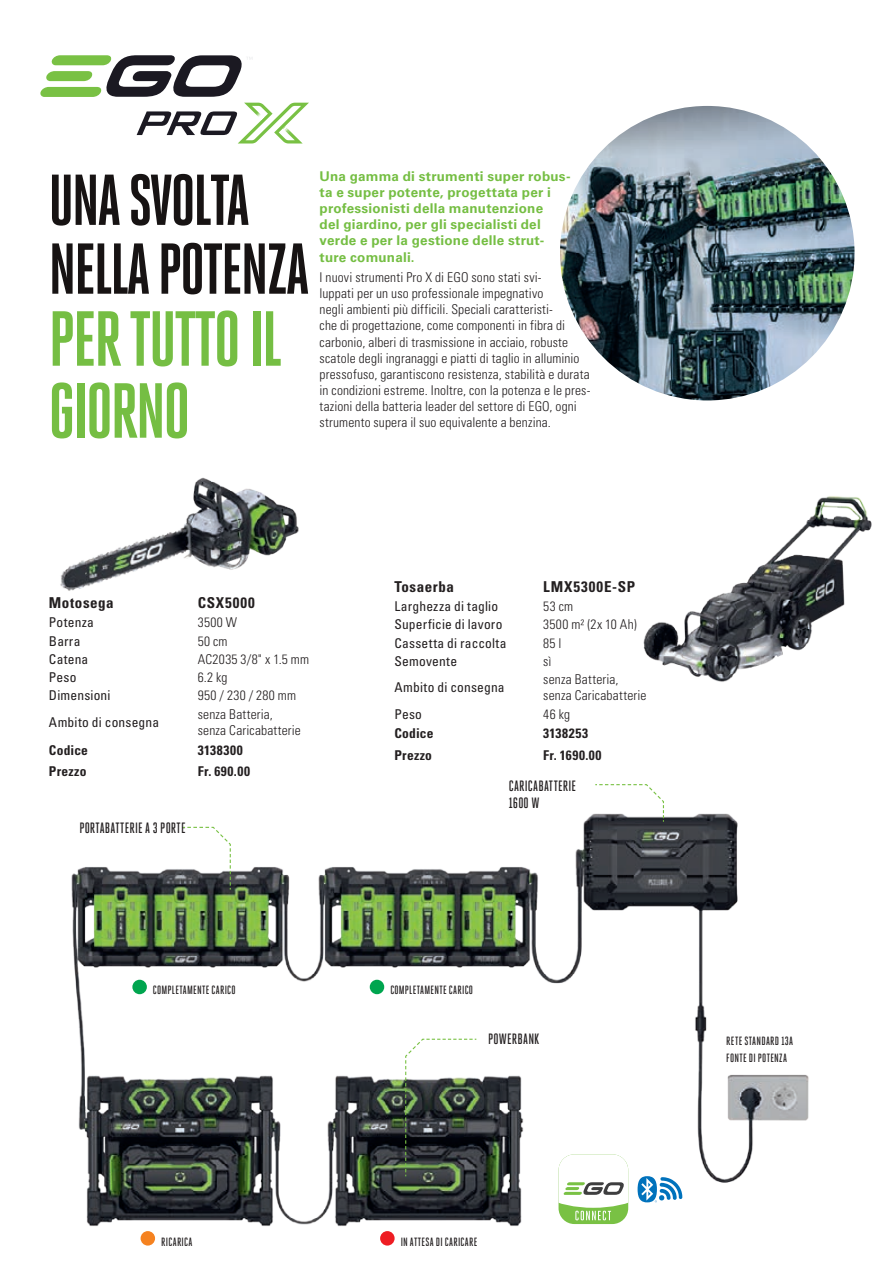
<style>
.page{position:relative;width:893px;height:1263px;background:#fff}
.page>*{position:absolute;margin:0;border:0;box-sizing:border-box;transform-origin:0 0}
.t1{font:700 77.85px/72px "Heroic Condensed";letter-spacing:-.035em;color:#75be43}
.t2{font:700 71.85px/68.8px "Heroic Condensed";letter-spacing:-.035em;color:#171313}
.t3{font:500 15px/17.2px "Heroic Condensed";letter-spacing:.015em;color:#231f20}
.t4{font:700 condensed 15px "Univers LT Std";letter-spacing:.045em;color:#231f20}
.t5{font:700 condensed 15px "Univers LT Std";letter-spacing:.065em;color:#231f20}
.t6{font:300 condensed 13.5px/16.2px "Univers LT Std";letter-spacing:.01em;color:#231f20}
.t7{font:700 13.5px/16.2px "Univers LT Std";letter-spacing:.015em;color:#75be43}
.t8{font:condensed 13.5px "Univers LT Pro";letter-spacing:.015em;color:#231f20}
.t9{font:700 condensed 13.5px "Univers LT Std";letter-spacing:.025em;color:#231f20}
.t10{font:700 condensed 13.5px "Univers LT Std";letter-spacing:.045em;color:#231f20}
.t11{font:300 condensed 13.5px "Univers LT Std";letter-spacing:.03em;color:#231f20}
.t12{font:500 12px/17.2px "Heroic Condensed";letter-spacing:.025em;color:#231f20}
</style>
<div class="page">
<svg style="left:40px;top:55px;width:213px;height:42px"></svg>
<svg style="left:137px;top:103px;width:164px;height:41px"></svg>
<img style="left:560px;top:106px;width:294px;height:294px;border-radius:147px">
<img style="left:71px;top:813px;width:738px;height:421px">
<div style="left:132px;top:980px;width:15px;height:14px;background:#00a54f;border-radius:50%"></div>
<div style="left:141px;top:1231px;width:14px;height:14px;background:#f58220;border-radius:50%"></div>
<div style="left:370px;top:980px;width:14px;height:14px;background:#00a54f;border-radius:50%"></div>
<div style="left:380px;top:1231px;width:15px;height:14px;background:#ee1d23;border-radius:50%"></div>
<svg style="left:405px;top:1038px;width:72px;height:139px"></svg>
<svg style="left:182px;top:826px;width:49px;height:65px"></svg>
<svg style="left:594px;top:784px;width:71px;height:39px"></svg>
<div style="left:638px;top:1176px;width:19px;height:26px;background:#0072bc;border-radius:50%"></div>
<svg style="left:641px;top:1177px;width:41px;height:25px"></svg>
<div style="left:558px;top:1154px;width:70px;height:70px;background:#79c144;border-radius:16px"></div>
<svg style="left:558px;top:1154px;width:70px;height:66px"></svg>
<img style="left:60px;top:477px;width:239px;height:114px">
<img style="left:643px;top:496px;width:229px;height:186px">
<h2 class="t2" style="left:48px;top:166px;width:263px">UNA SVOLTA<br>NELLA POTENZA</h2>
<h1 class="t1" style="left:48px;top:303px;width:235px">PER TUTTO IL<br>GIORNO</h1>
<p class="t7" style="left:320px;top:168px;width:252px">Una gamma di strumenti super robus&shy;ta e super potente, progettata per i professionisti della manutenzione<br>del giardino, per gli specialisti del verde e per la gestione delle strut&shy;ture comunali.</p>
<p class="t6" style="left:320px;top:269px;width:272px">I nuovi strumenti Pro X di EGO sono stati svi-<br>luppati per un uso professionale impegnativo<br>negli ambienti più difficili. Speciali caratteristi-<br>che di progettazione, come componenti in fibra di carbonio, alberi di trasmissione in acciaio, robuste scatole degli ingranaggi e piatti di taglio in alluminio pressofuso, garantiscono resistenza, stabilità e durata in condizioni estreme. Inoltre, con la potenza e le pres&shy;tazioni della batteria leader del settore di EGO, ogni strumento supera il suo equivalente a benzina.</p>
<p class="t4" style="left:49px;top:594px;width:66px">Motosega</p>
<p class="t5" style="left:198px;top:594px;width:59px">CSX5000</p>
<p class="t8" style="left:49px;top:614px;width:47px">Potenza</p>
<p class="t6" style="left:198px;top:614px;width:41px">3500 W</p>
<p class="t8" style="left:49px;top:632px;width:33px">Barra</p>
<p class="t6" style="left:198px;top:633px;width:31px">50 cm</p>
<p class="t8" style="left:49px;top:650px;width:41px">Catena</p>
<p class="t6" style="left:198px;top:651px;width:113px">AC2035 3/8" x 1.5 mm</p>
<p class="t8" style="left:49px;top:669px;width:29px">Peso</p>
<p class="t6" style="left:198px;top:669px;width:31px">6.2 kg</p>
<p class="t8" style="left:49px;top:687px;width:63px">Dimensioni</p>
<p class="t6" style="left:198px;top:687px;width:100px">950 / 230 / 280 mm</p>
<p class="t8" style="left:49px;top:713px;width:112px">Ambito di consegna</p>
<p class="t6" style="left:198px;top:706px;width:105px">senza Batteria, senza Caricabatterie</p>
<p class="t9" style="left:49px;top:741px;width:41px">Codice</p>
<p class="t10" style="left:198px;top:741px;width:47px">3138300</p>
<p class="t9" style="left:49px;top:763px;width:39px">Prezzo</p>
<p class="t9" style="left:198px;top:763px;width:54px">Fr. 690.00</p>
<p class="t3" style="left:79px;top:819px;width:108px">PORTABATTERIE A 3 PORTE</p>
<p class="t4" style="left:394px;top:577px;width:61px">Tosaerba</p>
<p class="t4" style="left:543px;top:577px;width:93px">LMX5300E-SP</p>
<p class="t8" style="left:394px;top:598px;width:105px">Larghezza di taglio</p>
<p class="t6" style="left:543px;top:598px;width:31px">53 cm</p>
<p class="t8" style="left:394px;top:616px;width:110px">Superficie di lavoro</p>
<p class="t11" style="left:543px;top:617px;width:95px">3500 m² (2x 10 Ah)</p>
<p class="t8" style="left:394px;top:634px;width:114px">Cassetta di raccolta</p>
<p class="t6" style="left:543px;top:635px;width:20px">85 l</p>
<p class="t8" style="left:394px;top:653px;width:64px">Semovente</p>
<p class="t6" style="left:543px;top:653px;width:10px">sì</p>
<p class="t8" style="left:394px;top:679px;width:112px">Ambito di consegna</p>
<p class="t6" style="left:543px;top:671px;width:105px">senza Batteria, senza Caricabatterie</p>
<p class="t8" style="left:394px;top:705px;width:29px">Peso</p>
<p class="t6" style="left:543px;top:706px;width:28px">46 kg</p>
<p class="t9" style="left:394px;top:725px;width:41px">Codice</p>
<p class="t10" style="left:543px;top:725px;width:47px">3138253</p>
<p class="t9" style="left:394px;top:747px;width:39px">Prezzo</p>
<p class="t9" style="left:543px;top:747px;width:60px">Fr. 1690.00</p>
<p class="t3" style="left:509px;top:777px;width:69px">CARICABATTERIE<br>1600 W</p>
<p class="t12" style="left:153px;top:981px;width:84px">COMPLETAMENTE CARICO</p>
<p class="t12" style="left:390px;top:981px;width:84px">COMPLETAMENTE CARICO</p>
<p class="t3" style="left:488px;top:1030px;width:53px">POWERBANK</p>
<p class="t12" style="left:161px;top:1233px;width:33px">RICARICA</p>
<p class="t12" style="left:401px;top:1233px;width:78px">IN ATTESA DI CARICARE</p>
<p class="t12" style="left:726px;top:1032px;width:68px">RETE STANDARD 13A<br>FONTE DI POTENZA</p>
</div>
